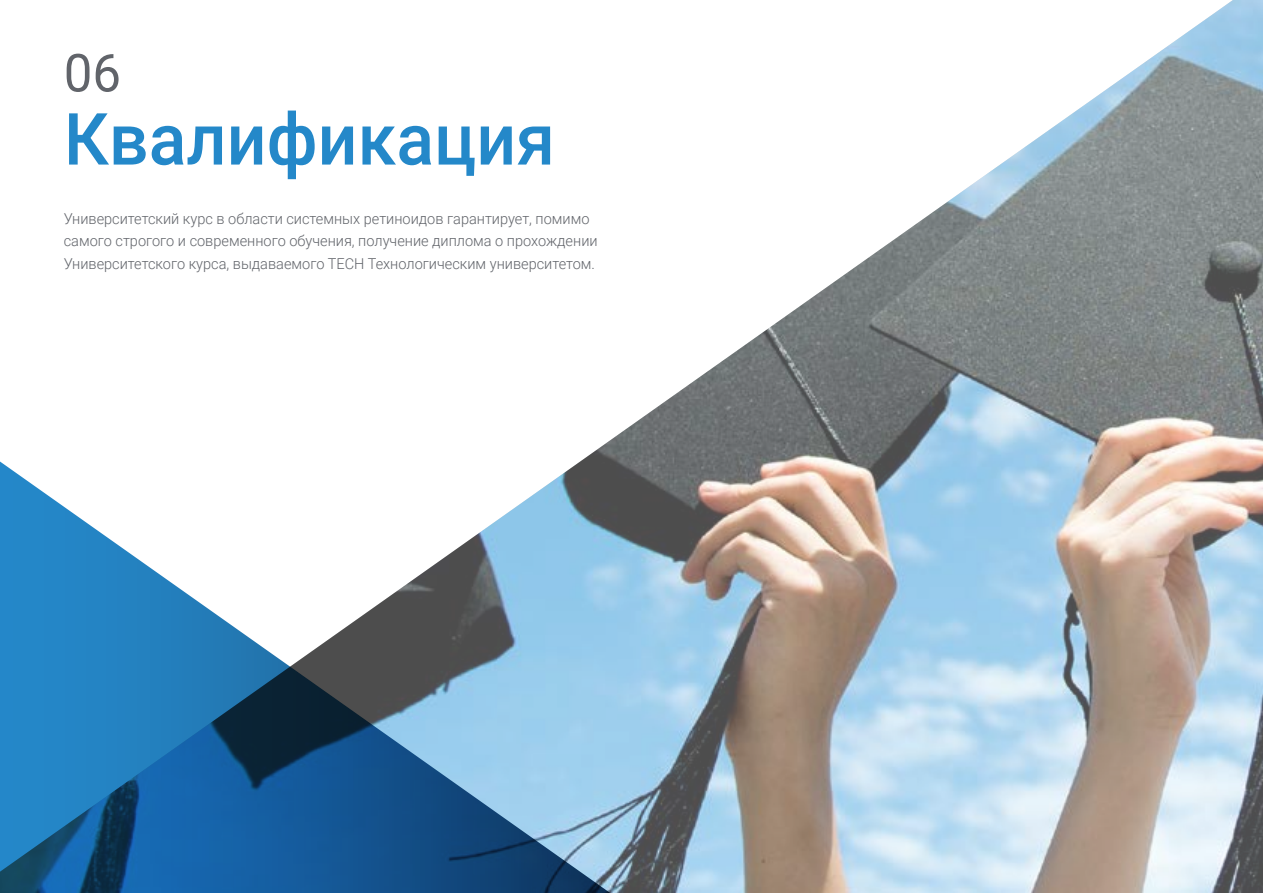
<style>
.page{position:relative;width:1263px;height:893px;background:#fff}
.page>*{position:absolute;margin:0;border:0;box-sizing:border-box;transform-origin:0 0}
.t1{font:500 72px "Roboto";color:#2488c9}
.t2{font:52.5px "Roboto";color:#61646a}
.t3{font:300 15px/22.5px "Roboto";color:#61646a}
</style>
<div class="page">
<img style="left:602px;top:0;width:661px;height:893px">
<svg style="left:0;top:446px;width:640px;height:447px"></svg>
<h2 class="t2" style="left:64px;top:36px;width:59px">06</h2>
<h1 class="t1" style="left:64px;top:89px;width:493px">Квалификация</h1>
<p class="t3" style="left:64px;top:207px;width:535px">Университетский курс в области системных ретиноидов гарантирует, помимо самого строгого и современного обучения, получение диплома о прохождении<br>Университетского курса, выдаваемого TECH Технологическим университетом.</p>
</div>
